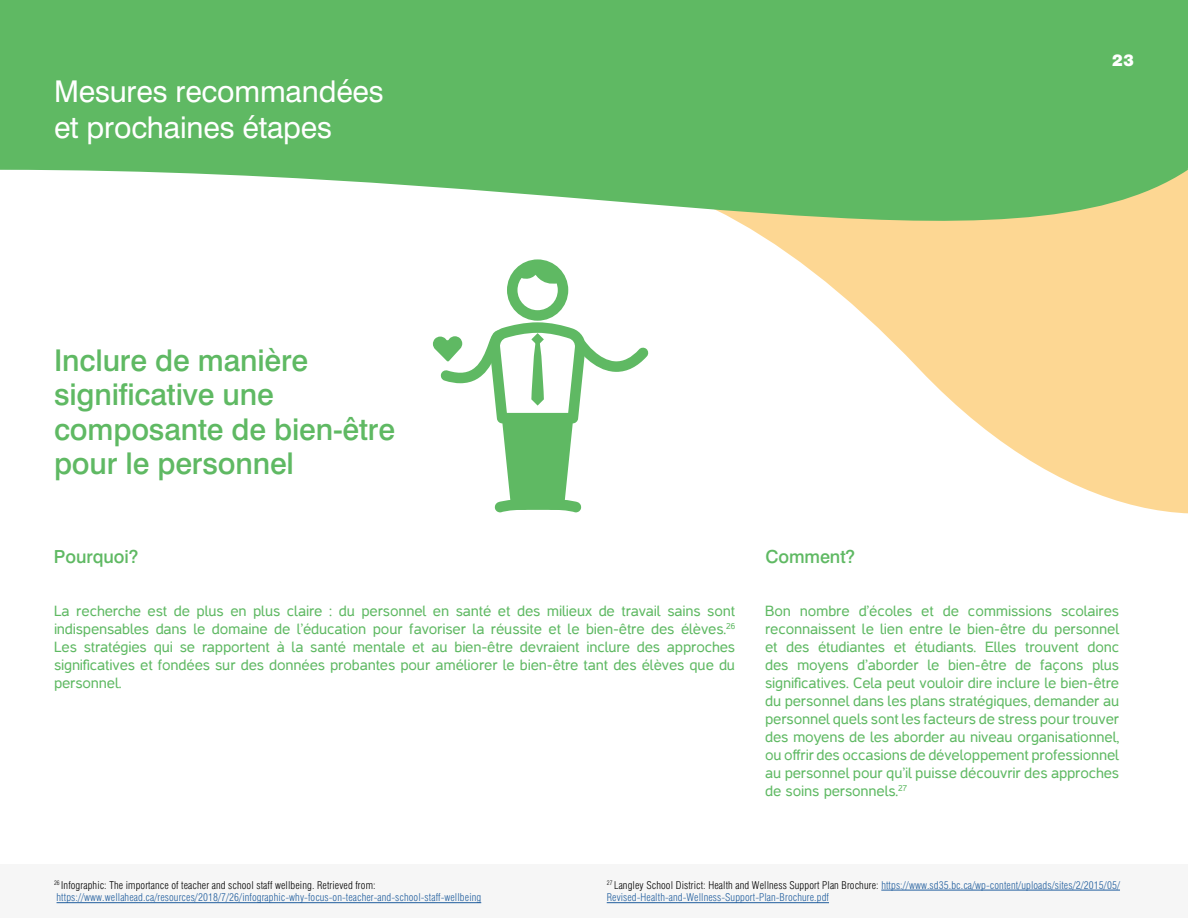
<style>
.page{position:relative;width:1188px;height:918px;background:#fff}
.page>*{position:absolute;margin:0;border:0;box-sizing:border-box;transform-origin:0 0}
.t1{font:500 30px/34.5px "Swiss 721 BT";letter-spacing:-.005em;color:#5fb963}
.t2{font:30px/36px "Swiss 721 BT";letter-spacing:-.005em;color:#fff}
.t3{font:500 18px "Swiss 721 BT";letter-spacing:-.005em;color:#5fb963}
.t4{font:15px/18px "Casper";letter-spacing:-.005em;color:#5fb963;text-align:justify}
.t5{font:15px "Swiss 721 BT Black No 2";color:#fff}
.t6{font:300 condensed 10.5px/12.6px "Swiss 721 BT";letter-spacing:.01em;color:#215e9e}
.s1{color:#000}
</style>
<div class="page">
<svg style="left:574px;top:285px;width:614px;height:229px"></svg>
<svg style="left:0;top:168px;width:1188px;height:117px"></svg>
<div style="left:0;top:864px;width:1188px;height:54px;background:#f6f6f6"></div>
<div style="left:0;top:0;width:1188px;height:168px;background:#5fb963"></div>
<hr style="left:57px;top:902px;width:424px;height:1px;background:#215e9e">
<hr style="left:881px;top:890px;width:239px;height:1px;background:#215e9e">
<hr style="left:607px;top:902px;width:222px;height:1px;background:#215e9e">
<svg style="left:433px;top:259px;width:216px;height:253px"></svg>
<h1 class="t2" style="left:54px;top:73px;width:331px">Mesures recommandées et prochaines étapes</h1>
<h1 class="t1" style="left:54px;top:342px;width:343px">Inclure de manière significative une composante de bien-être pour le personnel</h1>
<p class="t3" style="left:54px;top:546px;width:86px">Pourquoi?</p>
<p class="t3" style="left:765px;top:546px;width:91px">Comment?</p>
<p class="t5" style="left:1112px;top:50px;width:23px">23</p>
<p class="t4" style="left:54px;top:602px;width:683px">La recherche est de plus en plus claire : du personnel en santé et des milieux de travail sains sont indispensables dans le domaine de l’éducation pour favoriser la réussite et le bien-être des élèves.<sup>26<br></sup>Les stratégies qui se rapportent à la santé mentale et au bien-être devraient inclure des approches significatives et fondées sur des données probantes pour améliorer le bien-être tant des élèves que du personnel.</p>
<p class="t4" style="left:765px;top:602px;width:356px">Bon nombre d’écoles et de commissions scolaires reconnaissent le lien entre le bien-être du personnel et des étudiantes et étudiants. Elles trouvent donc des moyens d’aborder le bien-être de façons plus significatives. Cela peut vouloir dire inclure le bien-être du personnel dans les plans stratégiques, demander au personnel quels sont les facteurs de stress pour trouver des moyens de les aborder au niveau organisationnel, ou offrir des occasions de développement professionnel au personnel pour qu’il puisse découvrir des approches de soins personnels.<sup>27</sup></p>
<p class="t6" style="left:54px;top:879px;width:429px"><sup>26</sup> <span class="s1">Infographic: The importance of teacher and school staff wellbeing. Retrieved from: </span>https://www.wellahead.ca/resources/2018/7/26/infographic-why-focus-on-teacher-and-school-staff-wellbeing</p>
<p class="t6" style="left:607px;top:879px;width:515px"><sup>27</sup> <span class="s1">Langley School District: Health and Wellness Support Plan Brochure:</span> https://www.sd35.bc.ca/wp-content/uploads/sites/2/2015/05/<br>Revised-Health-and-Wellness-Support-Plan-Brochure.pdf</p>
</div>
